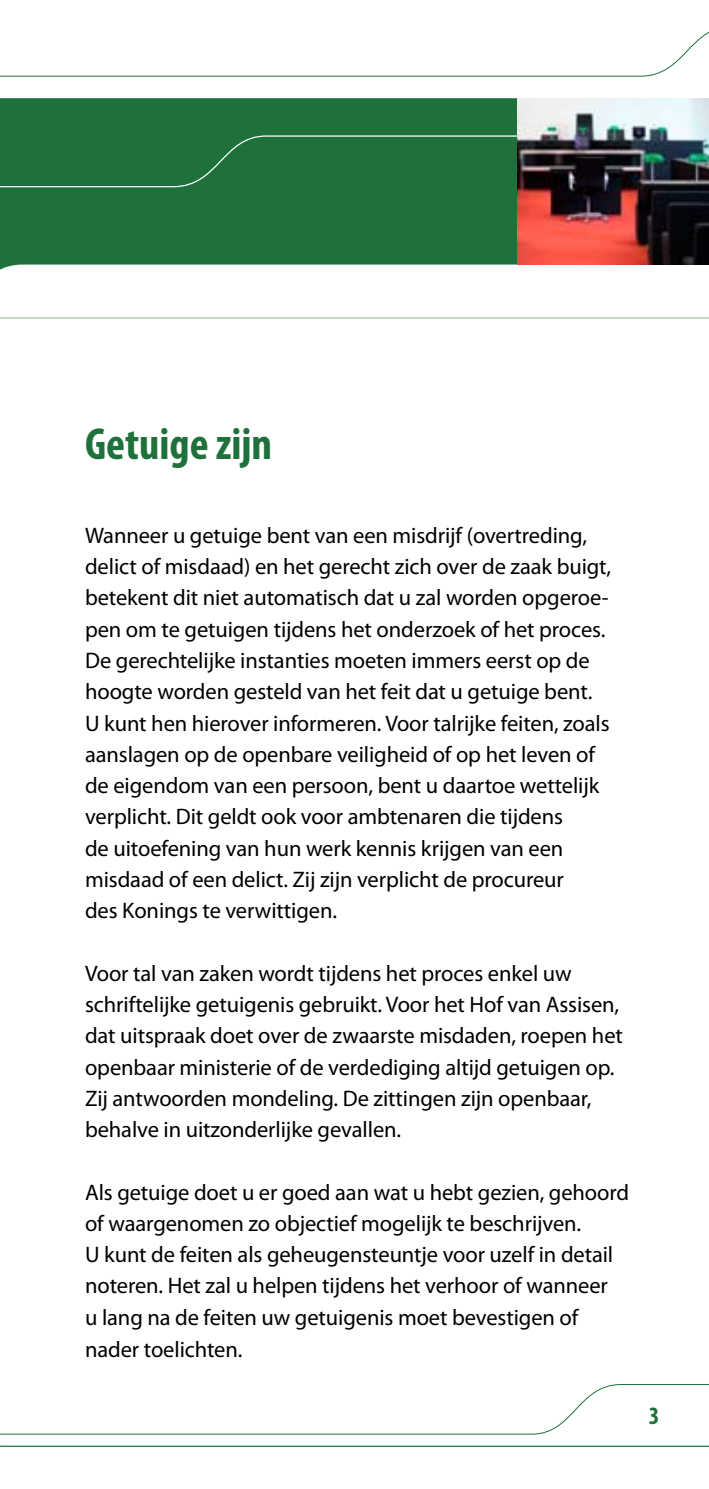
<style>
.page{position:relative;width:709px;height:1489px;background:#fff}
.page>*{position:absolute;margin:0;border:0;box-sizing:border-box;transform-origin:0 0}
.t1{font:700 condensed 45px "Myriad Pro";color:#1f713c}
.t2{font:700 condensed 25px "Myriad Pro";color:#1f713c}
.t3{font:22.5px/31.2px "Myriad Pro";letter-spacing:-.005em;color:#000}
</style>
<div class="page">
<svg style="left:0;top:1384px;width:709px;height:63px"></svg>
<hr style="left:0;top:1445px;width:709px;height:1px;background:#1f713c">
<svg style="left:0;top:31px;width:709px;height:46px"></svg>
<div style="left:0;top:98px;width:517px;height:172px;background:#1f713c"></div>
<div style="left:0;top:135px;width:517px;height:53px;background:#1f713c"></div>
<svg style="left:0;top:317px;width:709px;height:1px"></svg>
<img style="left:517px;top:98px;width:192px;height:167px">
<h1 class="t1" style="left:85px;top:416px;width:189px">Getuige zijn</h1>
<p class="t3" style="left:85px;top:519px;width:527px">Wanneer u getuige bent van een misdrijf (overtreding, delict of misdaad) en het gerecht zich over de zaak buigt, betekent dit niet automatisch dat u zal worden opgeroe&shy;pen om te getuigen tijdens het onderzoek of het proces.<br>De gerechtelijke instanties moeten immers eerst op de hoogte worden gesteld van het feit dat u getuige bent.<br>U kunt hen hierover informeren. Voor talrijke feiten, zoals aanslagen op de openbare veiligheid of op het leven of de eigendom van een persoon, bent u daartoe wettelijk verplicht. Dit geldt ook voor ambtenaren die tijdens<br>de uitoefening van hun werk kennis krijgen van een misdaad of een delict. Zij zijn verplicht de procureur<br>des Konings te verwittigen.</p>
<p class="t3" style="left:85px;top:957px;width:539px">Voor tal van zaken wordt tijdens het proces enkel uw schriftelijke getuigenis gebruikt. Voor het Hof van Assisen, dat uitspraak doet over de zwaarste misdaden, roepen het openbaar ministerie of de verdediging altijd getuigen op.<br>Zij antwoorden mondeling. De zittingen zijn openbaar, behalve in uitzonderlijke gevallen.</p>
<p class="t3" style="left:85px;top:1175px;width:545px">Als getuige doet u er goed aan wat u hebt gezien, gehoord of waargenomen zo objectief mogelijk te beschrijven.<br>U kunt de feiten als geheugensteuntje voor uzelf in detail noteren. Het zal u helpen tijdens het verhoor of wanneer<br>u lang na de feiten uw getuigenis moet bevestigen of nader toelichten.</p>
<p class="t2" style="left:648px;top:1400px;width:12px">3</p>
</div>
